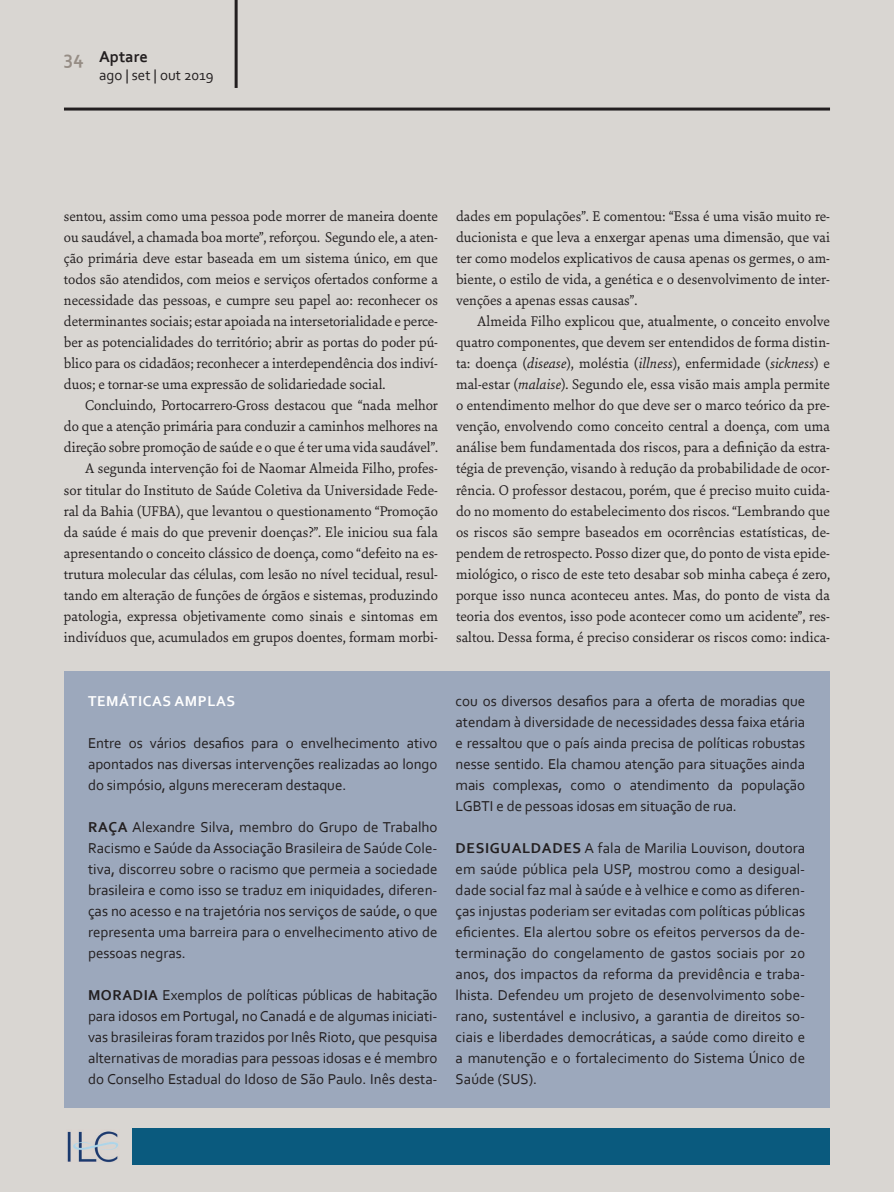
<style>
.page{position:relative;width:894px;height:1192px;background:#fff}
.page>*{position:absolute;margin:0;border:0;box-sizing:border-box;transform-origin:0 0}
.t1{font:700 19.5px "Corbel";color:#968d85}
.t2{font:700 16.5px "Corbel";color:#231f20}
.paragrafo_normal{font:15px/21px "Sina Nova";color:#231f20;text-align:justify}
.paragrafo_pos-intert{font:15px/21px "Corbel";letter-spacing:-.005em;color:#231f20;text-align:justify}
.paragrafo_pos-intert-2{font:700 15px "Corbel";letter-spacing:.04em;color:#fff}
.s1{font-style:italic}
.s2{font-weight:700}
</style>
<div class="page">
<hr style="left:893px;top:0;width:1px;height:1191px;background:#d9d6d2">
<div style="left:0;top:0;width:892px;height:1191px;background:#d9d6d2"></div>
<img style="left:67px;top:1131px;width:51px;height:30px">
<div style="left:132px;top:1128px;width:697px;height:36px;background:#0a5a7e"></div>
<hr style="left:64px;top:107px;width:765px;height:3px;background:#231f20">
<hr style="left:234px;top:0;width:3px;height:88px;background:#231f20">
<div style="left:64px;top:671px;width:765px;height:435px;background:#9ca8bc"></div>
<h1 class="t1" style="left:64px;top:46px;width:21px">34</h1>
<p class="t2" style="left:99px;top:46px;width:50px">Aptare</p>
<p class="paragrafo_pos-intert" style="left:99px;top:64px;width:116px">ago | set | out 2019</p>
<p class="paragrafo_normal" style="left:64px;top:205px;width:375px">sentou, assim como uma pessoa pode morrer de maneira doente ou saudável, a chamada boa morte”, reforçou. Segundo ele, a aten&shy;ção primária deve estar baseada em um sistema único, em que todos são atendidos, com meios e serviços ofertados conforme a necessidade das pessoas, e cumpre seu papel ao: reconhecer os determinantes sociais; estar apoiada na intersetorialidade e perce&shy;ber as potencialidades do território; abrir as portas do poder pú&shy;blico para os cidadãos; reconhecer a interdependência dos indiví&shy;duos; e tornar-se uma expressão de solidariedade social.</p>
<p class="paragrafo_normal" style="left:64px;top:394px;width:375px;text-indent:21px">Concluindo, Portocarrero-Gross destacou que “nada melhor do que a atenção primária para conduzir a caminhos melhores na direção sobre promoção de saúde e o que é ter uma vida saudável”.</p>
<p class="paragrafo_normal" style="left:64px;top:457px;width:375px;text-indent:21px">A segunda intervenção foi de Naomar Almeida Filho, profes&shy;sor titular do Instituto de Saúde Coletiva da Universidade Fede&shy;ral da Bahia (UFBA), que levantou o questionamento “Promoção da saúde é mais do que prevenir doenças?”. Ele iniciou sua fala apresentando o conceito clássico de doença, como “defeito na es&shy;trutura molecular das células, com lesão no nível tecidual, resul&shy;tando em alteração de funções de órgãos e sistemas, produzindo patologia, expressa objetivamente como sinais e sintomas em indivíduos que, acumulados em grupos doentes, formam morbi-</p>
<p class="paragrafo_normal" style="left:456px;top:205px;width:375px">dades em populações”. E comentou: “Essa é uma visão muito re&shy;ducionista e que leva a enxergar apenas uma dimensão, que vai ter como modelos explicativos de causa apenas os germes, o am&shy;biente, o estilo de vida, a genética e o desenvolvimento de inter&shy;venções a apenas essas causas”.</p>
<p class="paragrafo_normal" style="left:456px;top:310px;width:375px;text-indent:21px">Almeida Filho explicou que, atualmente, o conceito envolve quatro componentes, que devem ser entendidos de forma distin&shy;ta: doença (<span class="s1">disease</span>), moléstia (<span class="s1">illness</span>), enfermidade (<span class="s1">sickness</span>) e mal-estar (<span class="s1">malaise</span>). Segundo ele, essa visão mais ampla permite o entendimento melhor do que deve ser o marco teórico da pre&shy;venção, envolvendo como conceito central a doença, com uma análise bem fundamentada dos riscos, para a definição da estra&shy;tégia de prevenção, visando à redução da probabilidade de ocor&shy;rência. O professor destacou, porém, que é preciso muito cuida&shy;do no momento do estabelecimento dos riscos. “Lembrando que os riscos são sempre baseados em ocorrências estatísticas, de&shy;pendem de retrospecto. Posso dizer que, do ponto de vista epide&shy;miológico, o risco de este teto desabar sob minha cabeça é zero, porque isso nunca aconteceu antes. Mas, do ponto de vista da teoria dos eventos, isso pode acontecer como um acidente”, res&shy;saltou. Dessa forma, é preciso considerar os riscos como: indica-</p>
<p class="paragrafo_pos-intert-2" style="left:88px;top:691px;width:148px">TEMÁTICAS AMPLAS</p>
<p class="paragrafo_pos-intert" style="left:88px;top:731px;width:351px">Entre os vários desafios para o envelhecimento ativo apontados nas diversas intervenções realizadas ao longo do simpósio, alguns mereceram destaque.</p>
<p class="paragrafo_pos-intert" style="left:88px;top:815px;width:351px"><span class="s2">RAÇA</span> Alexandre Silva, membro do Grupo de Trabalho Racismo e Saúde da Associação Brasileira de Saúde Cole&shy;tiva, discorreu sobre o racismo que permeia a sociedade brasileira e como isso se traduz em iniquidades, diferen&shy;ças no acesso e na trajetória nos serviços de saúde, o que representa uma barreira para o envelhecimento ativo de pessoas negras.</p>
<p class="paragrafo_pos-intert" style="left:88px;top:983px;width:351px"><span class="s2">MORADIA</span> Exemplos de políticas públicas de habitação para idosos em Portugal, no Canadá e de algumas iniciati&shy;vas brasileiras foram trazidos por Inês Rioto, que pesquisa alternativas de moradias para pessoas idosas e é membro do Conselho Estadual do Idoso de São Paulo. Inês desta-</p>
<p class="paragrafo_pos-intert" style="left:455px;top:689px;width:351px">cou os diversos desafios para a oferta de moradias que atendam à diversidade de necessidades dessa faixa etária e ressaltou que o país ainda precisa de políticas robustas nesse sentido. Ela chamou atenção para situações ainda mais complexas, como o atendimento da população LGBTI e de pessoas idosas em situação de rua.</p>
<p class="paragrafo_pos-intert" style="left:455px;top:836px;width:351px"><span class="s2">DESIGUALDADES</span> A fala de Marilia Louvison, doutora em saúde pública pela USP, mostrou como a desigual&shy;dade social faz mal à saúde e à velhice e como as diferen&shy;ças injustas poderiam ser evitadas com políticas públicas eficientes. Ela alertou sobre os efeitos perversos da de&shy;terminação do congelamento de gastos sociais por 20 anos, dos impactos da reforma da previdência e traba&shy;lhista. Defendeu um projeto de desenvolvimento sobe&shy;rano, sustentável e inclusivo, a garantia de direitos so&shy;ciais e liberdades democráticas, a saúde como direito e a manutenção e o fortalecimento do Sistema Único de Saúde (SUS).</p>
</div>
